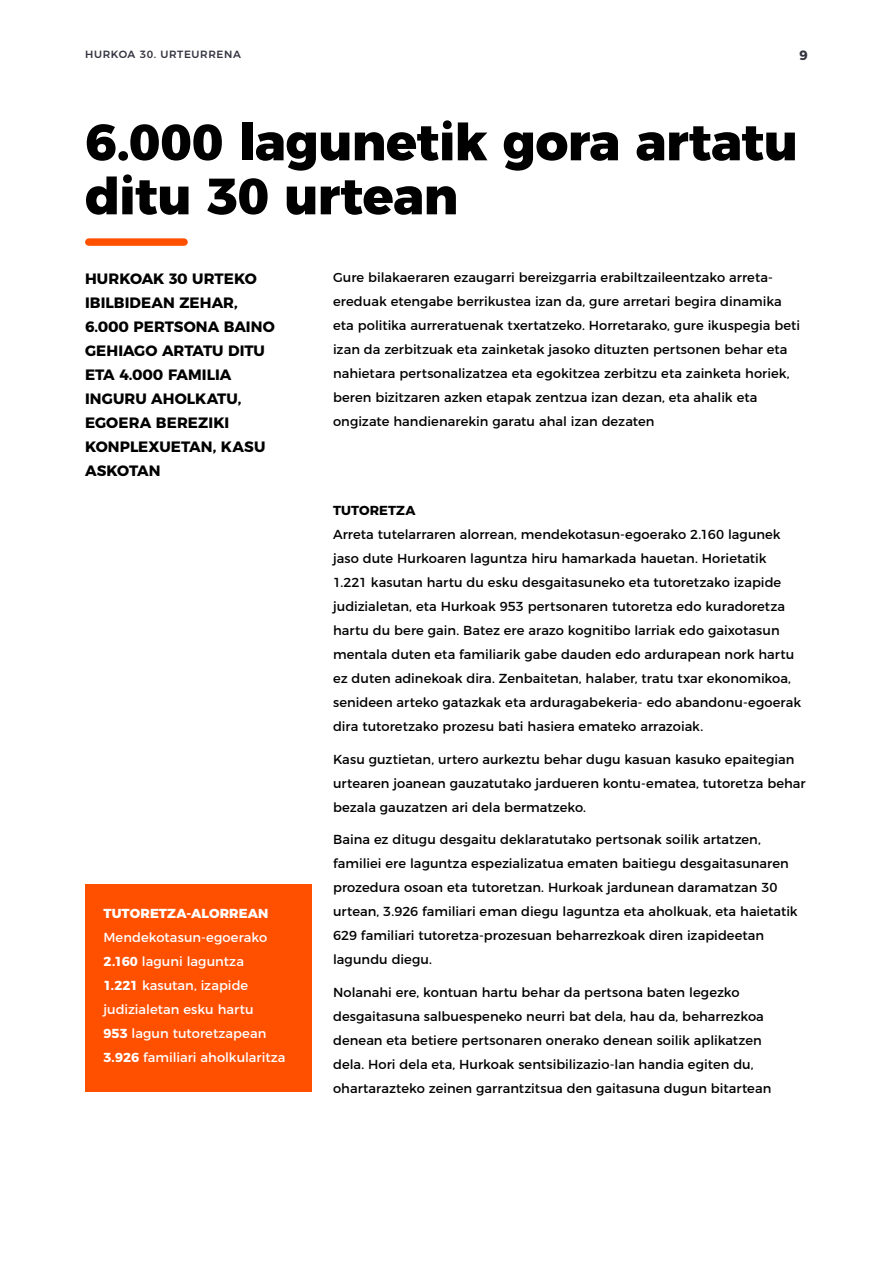
<style>
.page{position:relative;width:893px;height:1263px;background:#fff}
.page>*{position:absolute;margin:0;border:0;box-sizing:border-box;transform-origin:0 0}
.t1{font:800 51px/54px "Montserrat";letter-spacing:-.01em;color:#000}
.t2{font:700 15px/24px "Montserrat";color:#000}
.t3{font:700 13.5px "Montserrat";color:#333440}
.t4{font:13.05px/24px "Montserrat";letter-spacing:.005em;color:#000}
.t5{font:13.05px/24px "Montserrat";letter-spacing:.005em;color:#fff}
.t6{font:800 13.05px "Montserrat";letter-spacing:.01em;color:#fff}
.t7{font:700 13.05px "Montserrat";letter-spacing:.005em;color:#000}
.t8{font:500 10.5px "Montserrat";letter-spacing:.06em;color:#333440}
.s1{font-weight:700}
</style>
<div class="page">
<div style="left:89px;top:238px;width:95px;height:8px;background:#ff5000"></div>
<div style="left:85px;top:885px;width:227px;height:207px;background:#ff5000"></div>
<p class="t8" style="left:85px;top:46px;width:157px">HURKOA 30. URTEURRENA</p>
<p class="t3" style="left:800px;top:44px;width:10px">9</p>
<h1 class="t1" style="left:85px;top:111px;width:714px">6.000 lagunetik gora artatu ditu 30 urtean</h1>
<p class="t2" style="left:85px;top:266px;width:191px">HURKOAK 30 URTEKO<br>IBILBIDEAN ZEHAR,<br>6.000 PERTSONA BAINO<br>GEHIAGO ARTATU DITU<br>ETA 4.000 FAMILIA<br>INGURU AHOLKATU,<br>EGOERA BEREZIKI<br>KONPLEXUETAN, KASU<br>ASKOTAN</p>
<p class="t6" style="left:103px;top:902px;width:167px">TUTORETZA-ALORREAN</p>
<p class="t5" style="left:103px;top:924px;width:184px">Mendekotasun-egoerako<br><span class="s1">2.160</span> laguni laguntza<br><span class="s1">1.221</span> kasutan, izapide judizialetan esku hartu<br><span class="s1">953</span> lagun tutoretzapean<br><span class="s1">3.926</span> familiari aholkularitza</p>
<p class="t4" style="left:333px;top:265px;width:469px">Gure bilakaeraren ezaugarri bereizgarria erabiltzaileentzako arreta&shy;ereduak etengabe berrikustea izan da, gure arretari begira dinamika eta politika aurreratuenak txertatzeko. Horretarako, gure ikuspegia beti izan da zerbitzuak eta zainketak jasoko dituzten pertsonen behar eta nahietara pertsonalizatzea eta egokitzea zerbitzu eta zainketa horiek, beren bizitzaren azken etapak zentzua izan dezan, eta ahalik eta ongizate handienarekin garatu ahal izan dezaten</p>
<p class="t7" style="left:333px;top:500px;width:84px">TUTORETZA</p>
<p class="t4" style="left:333px;top:521px;width:470px">Arreta tutelarraren alorrean, mendekotasun-egoerako 2.160 lagunek jaso dute Hurkoaren laguntza hiru hamarkada hauetan. Horietatik 1.221 kasutan hartu du esku desgaitasuneko eta tutoretzako izapide judizialetan, eta Hurkoak 953 pertsonaren tutoretza edo kuradoretza hartu du bere gain. Batez ere arazo kognitibo larriak edo gaixotasun mentala duten eta familiarik gabe dauden edo ardurapean nork hartu ez duten adinekoak dira. Zenbaitetan, halaber, tratu txar ekonomikoa, senideen arteko gatazkak eta arduragabekeria- edo abandonu-egoerak dira tutoretzako prozesu bati hasiera emateko arrazoiak.</p>
<p class="t4" style="left:333px;top:746px;width:474px">Kasu guztietan, urtero aurkeztu behar dugu kasuan kasuko epaitegian urtearen joanean gauzatutako jardueren kontu-ematea, tutoretza behar bezala gauzatzen ari dela bermatzeko.</p>
<p class="t4" style="left:333px;top:826px;width:466px">Baina ez ditugu desgaitu deklaratutako pertsonak soilik artatzen, familiei ere laguntza espezializatua ematen baitiegu desgaitasunaren prozedura osoan eta tutoretzan. Hurkoak jardunean daramatzan 30 urtean, 3.926 familiari eman diegu laguntza eta aholkuak, eta haietatik 629 familiari tutoretza-prozesuan beharrezkoak diren izapideetan lagundu diegu.</p>
<p class="t4" style="left:333px;top:979px;width:440px">Nolanahi ere, kontuan hartu behar da pertsona baten legezko desgaitasuna salbuespeneko neurri bat dela, hau da, beharrezkoa denean eta betiere pertsonaren onerako denean soilik aplikatzen dela. Hori dela eta, Hurkoak sentsibilizazio-lan handia egiten du, ohartarazteko zeinen garrantzitsua den gaitasuna dugun bitartean</p>
</div>
